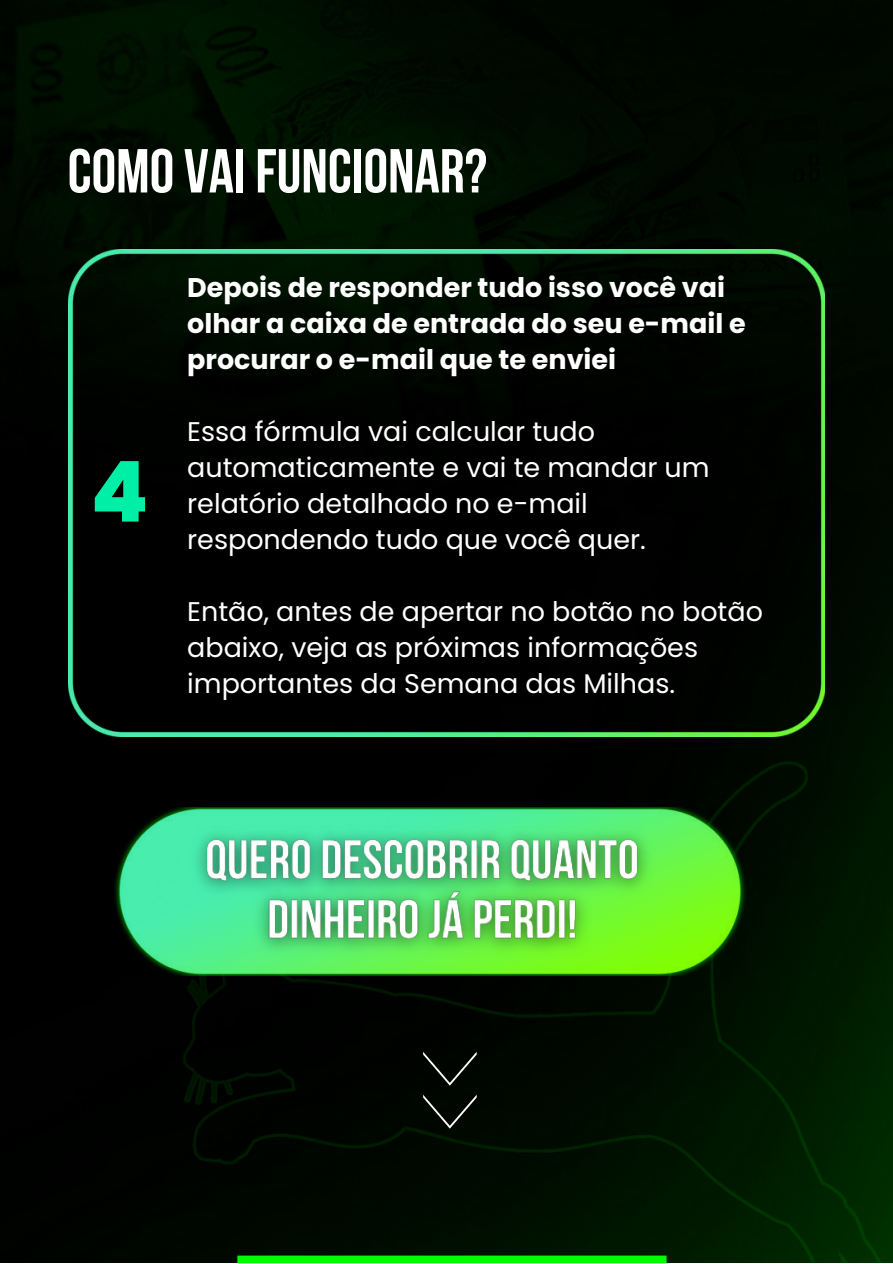
<style>
.page{position:relative;width:893px;height:1264px;background:#fff}
.page>*{position:absolute;margin:0;border:0;box-sizing:border-box;transform-origin:0 0}
.t1{font:100 112.65px "Poppins";color:#fff}
.t2{font:800 83.85px "Poppins";color:#00efa7}
.t3{font:61.95px "Bebas Neue Cyrillic";color:#fff}
.t4{font:27px/36px "Poppins";color:#fff}
.t5{font:700 27px/36px "Poppins";color:#fff}
</style>
<div class="page">
<img style="left:0;top:0;width:892px;height:1262px">
<img style="left:114px;top:807px;width:632px;height:168px">
<img style="left:68px;top:249px;width:756px;height:487px">
<img style="left:181px;top:815px;width:481px;height:162px">
<h3 class="t3" style="left:68px;top:137px;width:421px">COMO VAI FUNCIONAR?</h3>
<h2 class="t2" style="left:90px;top:443px;width:59px">4</h2>
<p class="t5" style="left:187px;top:269px;width:560px">Depois de responder tudo isso você vai olhar a caixa de entrada do seu e-mail e procurar o e-mail que te enviei</p>
<p class="t4" style="left:187px;top:413px;width:524px">Essa fórmula vai calcular tudo automaticamente e vai te mandar um relatório detalhado no e-mail respondendo tudo que você quer.</p>
<p class="t4" style="left:187px;top:593px;width:577px">Então, antes de apertar no botão no botão abaixo, veja as próximas informações importantes da Semana das Milhas.</p>
<h1 class="t1" style="left:512px;top:1047px;width:87px;rotate:90deg">&gt;&gt;</h1>
</div>
